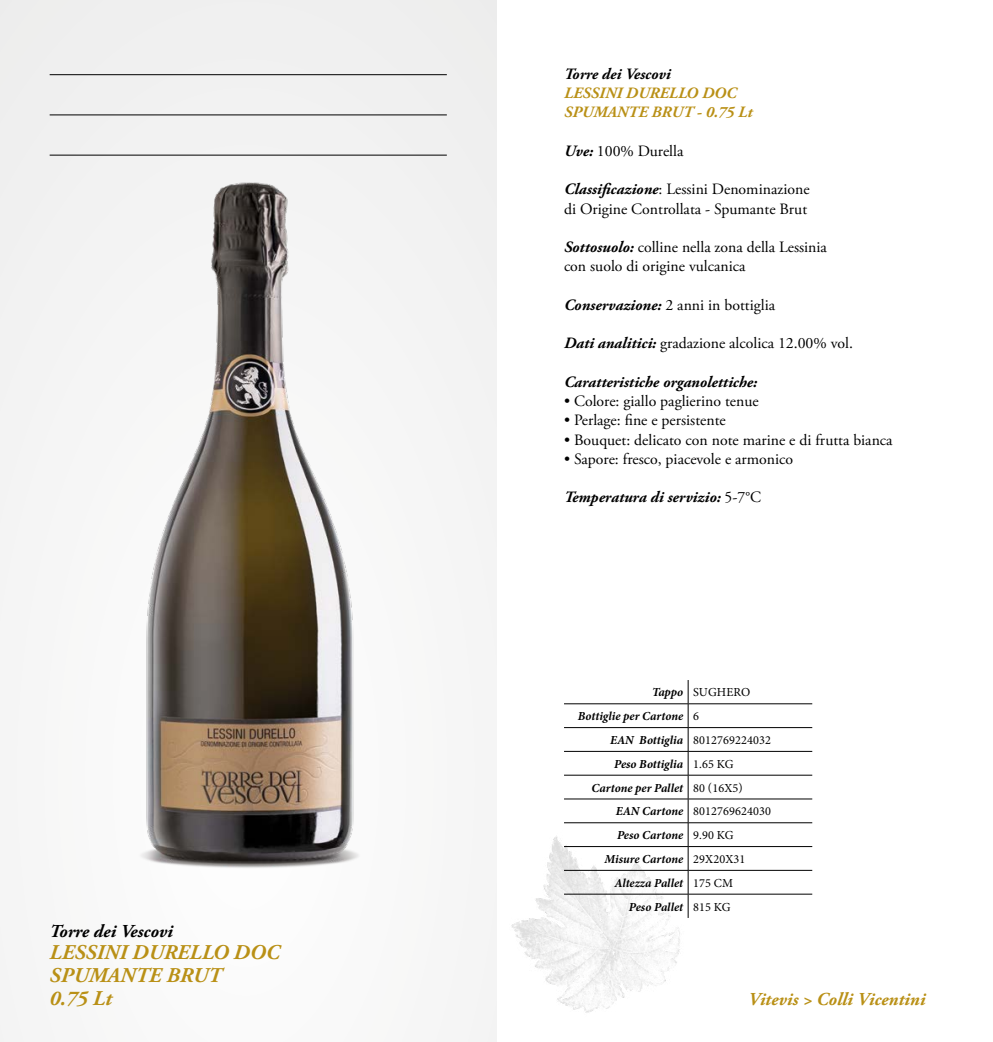
<style>
.page{position:relative;width:993px;height:1042px;background:#fff}
.page>*{position:absolute;margin:0;border:0;box-sizing:border-box;transform-origin:0 0}
.t1{font:italic 700 21px/22.8px "Adobe Garamond Pro";color:#b99016}
.t2{font:italic 700 18.2px "Adobe Garamond Pro";color:#b99016}
.t3{font:italic 700 18.2px "Adobe Garamond Pro";color:#000}
.t4{font:15.75px/19.2px "Adobe Garamond Pro";color:#000}
.t5{font:italic 700 15.75px "Adobe Garamond Pro";color:#000}
.t6{font:italic 700 15.75px/19.2px "Adobe Garamond Pro";color:#b99016}
.t7{font:italic 700 12.25px/23.8px "Minion Pro";color:#000}
.t8{font:12.25px "Minion Pro";letter-spacing:.01em;color:#000}
.s1{font-weight:700;font-style:italic}
.s2{font-weight:400;font-style:normal}
</style>
<div class="page">
<img style="left:511px;top:830px;width:179px;height:183px">
<div style="left:0;top:0;width:496px;height:1042px;background:#f5f5f5"></div>
<hr style="left:50px;top:74px;width:396px;height:1px;background:#000">
<hr style="left:50px;top:115px;width:396px;height:1px;background:#000">
<hr style="left:50px;top:155px;width:396px;height:1px;background:#000">
<img style="left:143px;top:182px;width:214px;height:686px">
<hr style="left:564px;top:703px;width:124px;height:1px;background:#000">
<hr style="left:688px;top:703px;width:124px;height:1px;background:#000">
<hr style="left:564px;top:727px;width:124px;height:1px;background:#000">
<hr style="left:688px;top:727px;width:124px;height:1px;background:#000">
<hr style="left:564px;top:751px;width:124px;height:1px;background:#000">
<hr style="left:688px;top:751px;width:124px;height:1px;background:#000">
<hr style="left:564px;top:775px;width:124px;height:1px;background:#000">
<hr style="left:688px;top:775px;width:124px;height:1px;background:#000">
<hr style="left:564px;top:798px;width:124px;height:1px;background:#000">
<hr style="left:688px;top:798px;width:124px;height:1px;background:#000">
<hr style="left:564px;top:822px;width:124px;height:1px;background:#000">
<hr style="left:688px;top:822px;width:124px;height:1px;background:#000">
<hr style="left:564px;top:846px;width:124px;height:1px;background:#000">
<hr style="left:688px;top:846px;width:124px;height:1px;background:#000">
<hr style="left:564px;top:870px;width:124px;height:1px;background:#000">
<hr style="left:688px;top:870px;width:124px;height:1px;background:#000">
<hr style="left:564px;top:894px;width:124px;height:1px;background:#000">
<hr style="left:688px;top:894px;width:124px;height:1px;background:#000">
<svg style="left:687px;top:680px;width:1px;height:238px"></svg>
<p class="t3" style="left:50px;top:920px;width:124px">Torre dei Vescovi</p>
<h1 class="t1" style="left:50px;top:941px;width:231px">LESSINI DURELLO DOC<br>SPUMANTE BRUT<br>0.75 Lt</h1>
<p class="t5" style="left:564px;top:65px;width:108px">Torre dei Vescovi</p>
<p class="t6" style="left:564px;top:84px;width:190px">LESSINI DURELLO DOC<br>SPUMANTE BRUT - 0.75 Lt</p>
<p class="t4" style="left:564px;top:142px;width:121px"><span class="s1">Uve:</span> 100% Durella</p>
<p class="t4" style="left:564px;top:180px;width:247px"><span class="s1">Classificazione</span>: Lessini Denominazione di Origine Controllata - Spumante Brut</p>
<p class="t4" style="left:564px;top:238px;width:264px"><span class="s1">Sottosuolo:</span> colline nella zona della Lessinia con suolo di origine vulcanica</p>
<p class="t4" style="left:564px;top:296px;width:212px"><span class="s1">Conservazione:</span> 2 anni in bottiglia</p>
<p class="t4" style="left:564px;top:334px;width:290px"><span class="s1">Dati analitici:</span> gradazione alcolica 12.00% vol.</p>
<p class="t5" style="left:564px;top:373px;width:195px">Caratteristiche organolettiche:</p>
<p class="t4" style="left:564px;top:392px;width:196px">• Colore: giallo paglierino tenue</p>
<p class="t4" style="left:564px;top:411px;width:163px">• Perlage: fine e persistente</p>
<p class="t4" style="left:564px;top:431px;width:330px">• Bouquet: delicato con note marine e di frutta bianca</p>
<p class="t4" style="left:564px;top:450px;width:230px">• Sapore: fresco, piacevole e armonico</p>
<p class="t5" style="left:564px;top:488px;width:198px">Temperatura di servizio: <span class="s2">5-7°C</span></p>
<p class="t7" style="left:577px;top:680px;width:174px;text-indent:74px">Tappo <span class="s2">SUGHERO<br></span>Bottiglie per Cartone <span class="s2">6</span></p>
<p class="t8" style="left:610px;top:732px;width:162px"><span class="s1">EAN Bottiglia</span> 8012769224032</p>
<p class="t7" style="left:614px;top:752px;width:121px">Peso Bottiglia <span class="s2">1.65 KG</span></p>
<p class="t7" style="left:591px;top:775px;width:153px">Cartone per Pallet <span class="s2">80 (16X5)</span></p>
<p class="t8" style="left:615px;top:803px;width:157px"><span class="s1">EAN Cartone</span> 8012769624030</p>
<p class="t7" style="left:616px;top:823px;width:118px">Peso Cartone <span class="s2">9.90 KG</span></p>
<p class="t7" style="left:604px;top:847px;width:142px">Misure Cartone <span class="s2">29X20X31</span></p>
<p class="t7" style="left:614px;top:870px;width:120px">Altezza Pallet <span class="s2">175 CM</span></p>
<p class="t7" style="left:628px;top:894px;width:103px">Peso Pallet <span class="s2">815 KG</span></p>
<p class="t2" style="left:747px;top:988px;width:179px">Vitevis &gt; Colli Vicentini</p>
</div>
